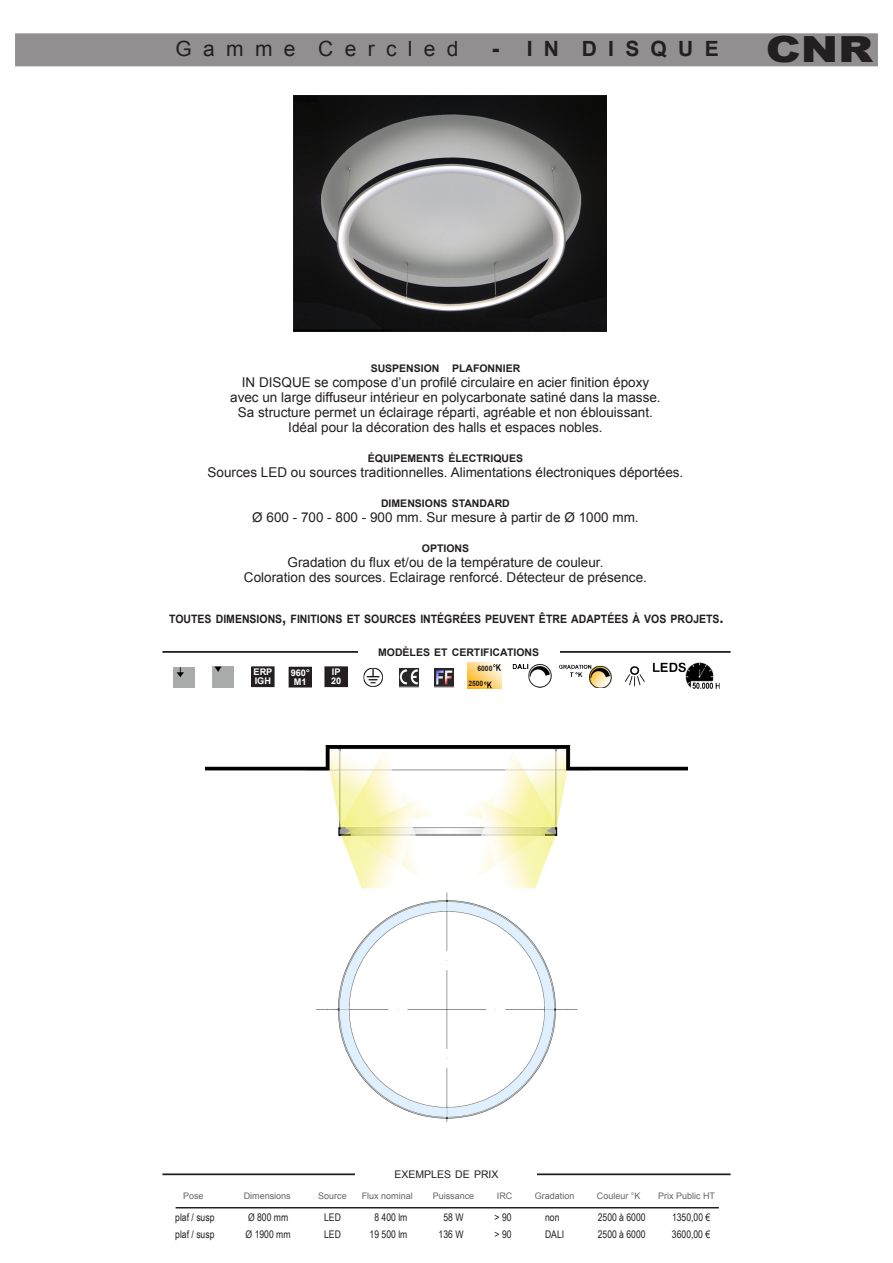
<style>
.page{position:relative;width:893px;height:1263px;background:#fff}
.page>*{position:absolute;margin:0;border:0;box-sizing:border-box;transform-origin:0 0}
.t1{font:900 36px "Arial";color:#231f20;scale:1.25 1}
.t2{font:21px "Arial";color:#231f20}
.t3{font:700 21px "Arial";color:#231f20}
.t4{font:13.5px/15px "Arial";color:#231f20;text-align:center}
.t5{font:700 11.55px "Arial";color:#231f20;scale:.91 1}
.t6{font:10.5px "Arial Narrow";color:#231f20}
.t7{font:700 10.5px "Arial";color:#231f20}
.t8{font:10.5px "Arial";color:#231f20}
.t9{font:700 9.15px/9.1px "Arial";color:#fff}
.t10{font:9px "Arial";color:#231f20}
.t11{font:700 7.35px "Arial";color:#231f20;scale:.91 1}
.s1{font-weight:900}
.s2{font-size:16.5px}
</style>
<div class="page">
<hr style="left:176px;top:1207px;width:543px;height:1px;background:#231f20">
<div style="left:163px;top:1173px;width:567px;height:2px;border:1px solid #231f20"></div>
<div style="left:356px;top:1167px;width:181px;height:17px;background:#fff"></div>
<div style="left:163px;top:651px;width:567px;height:2px;border:1px solid #231f20"></div>
<div style="left:358px;top:645px;width:201px;height:15px;background:#fff"></div>
<div style="left:14px;top:33px;width:865px;height:34px;background:#918f8f"></div>
<div style="left:14px;top:32px;width:865px;height:36px;border:2px solid #fff"></div>
<img style="left:294px;top:95px;width:313px;height:237px">
<img style="left:205px;top:742px;width:483px;height:379px">
<img style="left:174px;top:667px;width:21px;height:21px">
<img style="left:212px;top:666px;width:21px;height:21px">
<div style="left:252px;top:667px;width:22px;height:20px;background:#231f20"></div>
<div style="left:251px;top:666px;width:23px;height:21px;border:1px solid #231f20"></div>
<div style="left:289px;top:667px;width:22px;height:20px;background:#231f20"></div>
<div style="left:289px;top:667px;width:23px;height:20px;border:1px solid #231f20"></div>
<div style="left:325px;top:667px;width:22px;height:20px;background:#231f20"></div>
<div style="left:324px;top:666px;width:24px;height:21px;border:1px solid #231f20"></div>
<img style="left:363px;top:667px;width:20px;height:20px">
<img style="left:399px;top:669px;width:19px;height:17px">
<div style="left:397px;top:667px;width:23px;height:21px;border:1px solid #fff"></div>
<img style="left:434px;top:669px;width:20px;height:17px">
<div style="left:432px;top:667px;width:24px;height:21px;border:1px solid #fff"></div>
<img style="left:512px;top:664px;width:39px;height:23px">
<img style="left:559px;top:664px;width:52px;height:24px">
<img style="left:624px;top:666px;width:21px;height:21px">
<img style="left:653px;top:662px;width:66px;height:27px">
<img style="left:468px;top:663px;width:34px;height:25px">
<h2 class="t2" style="left:176px;top:35px;width:284px">G a m m e C e r c l e d</h2>
<h2 class="t3" style="left:493px;top:35px;width:228px"><span class="s1">-</span> I N D I S Q U E</h2>
<h1 class="t1" style="left:766px;top:23px;width:88px">CNR</h1>
<p class="t7" style="left:371px;top:362px;width:151px">SUSPENSION PLAFONNIER</p>
<p class="t4" style="left:230px;top:375px;width:432px">IN DISQUE se compose d’un profilé circulaire en acier finition époxy avec un large diffuseur intérieur en polycarbonate satiné dans la masse.<br>Sa structure permet un éclairage réparti, agréable et non éblouissant.<br>Idéal pour la décoration des halls et espaces nobles.</p>
<p class="t7" style="left:368px;top:452px;width:157px">ÉQUIPEMENTS ÉLECTRIQUES</p>
<p class="t4" style="left:208px;top:465px;width:477px">Sources LED ou sources traditionnelles. Alimentations électroniques déportées.</p>
<p class="t7" style="left:381px;top:497px;width:130px">DIMENSIONS STANDARD</p>
<p class="t4" style="left:252px;top:510px;width:388px">Ø 600 - 700 - 800 - 900 mm. Sur mesure à partir de Ø 1000 mm.</p>
<p class="t7" style="left:422px;top:542px;width:49px">OPTIONS</p>
<p class="t4" style="left:244px;top:555px;width:404px">Gradation du flux et/ou de la température de couleur.<br>Coloration des sources. Eclairage renforcé. Détecteur de présence.</p>
<p class="t5" style="left:169px;top:612px;width:611px">TOUTES DIMENSIONS<span class="s2">,</span> FINITIONS ET SOURCES INTÉGRÉES PEUVENT ÊTRE ADAPTÉES À VOS PROJETS<span class="s2">.</span></p>
<p class="t7" style="left:378px;top:645px;width:162px">MODÈLES ET CERTIFICATIONS</p>
<p class="t9" style="left:254px;top:668px;width:20px">ERP<br>IGH</p>
<p class="t9" style="left:291px;top:668px;width:20px;text-align:center">960°<br>M1</p>
<p class="t9" style="left:331px;top:668px;width:12px">IP<br>20</p>
<p class="t11" style="left:477px;top:663px;width:18px">6000</p>
<p class="t11" style="left:468px;top:679px;width:18px">2500</p>
<p class="t8" style="left:394px;top:1167px;width:106px">EXEMPLES DE PRIX</p>
<p class="t10" style="left:183px;top:1190px;width:22px">Pose</p>
<p class="t10" style="left:244px;top:1190px;width:49px">Dimensions</p>
<p class="t10" style="left:318px;top:1190px;width:30px">Source</p>
<p class="t10" style="left:362px;top:1190px;width:53px">Flux nominal</p>
<p class="t10" style="left:433px;top:1190px;width:43px">Puissance</p>
<p class="t10" style="left:497px;top:1190px;width:17px">IRC</p>
<p class="t10" style="left:535px;top:1190px;width:41px">Gradation</p>
<p class="t10" style="left:597px;top:1190px;width:45px">Couleur °K</p>
<p class="t10" style="left:658px;top:1190px;width:59px">Prix Public HT</p>
<p class="t6" style="left:175px;top:1209px;width:41px">plaf / susp</p>
<p class="t6" style="left:248px;top:1209px;width:42px">Ø 800 mm</p>
<p class="t6" style="left:324px;top:1209px;width:18px">LED</p>
<p class="t6" style="left:374px;top:1209px;width:35px">8 400 lm</p>
<p class="t6" style="left:443px;top:1209px;width:22px">58 W</p>
<p class="t6" style="left:495px;top:1209px;width:18px">&gt; 90</p>
<p class="t6" style="left:545px;top:1209px;width:16px">non</p>
<p class="t6" style="left:598px;top:1209px;width:49px">2500 à 6000</p>
<p class="t6" style="left:672px;top:1209px;width:40px">1350,00 €</p>
<p class="t6" style="left:175px;top:1226px;width:41px">plaf / susp</p>
<p class="t6" style="left:246px;top:1226px;width:46px">Ø 1900 mm</p>
<p class="t6" style="left:324px;top:1226px;width:18px">LED</p>
<p class="t6" style="left:370px;top:1226px;width:39px">19 500 lm</p>
<p class="t6" style="left:439px;top:1226px;width:26px">136 W</p>
<p class="t6" style="left:495px;top:1226px;width:18px">&gt; 90</p>
<p class="t6" style="left:545px;top:1226px;width:21px">DALI</p>
<p class="t6" style="left:598px;top:1226px;width:49px">2500 à 6000</p>
<p class="t6" style="left:672px;top:1226px;width:40px">3600,00 €</p>
</div>
